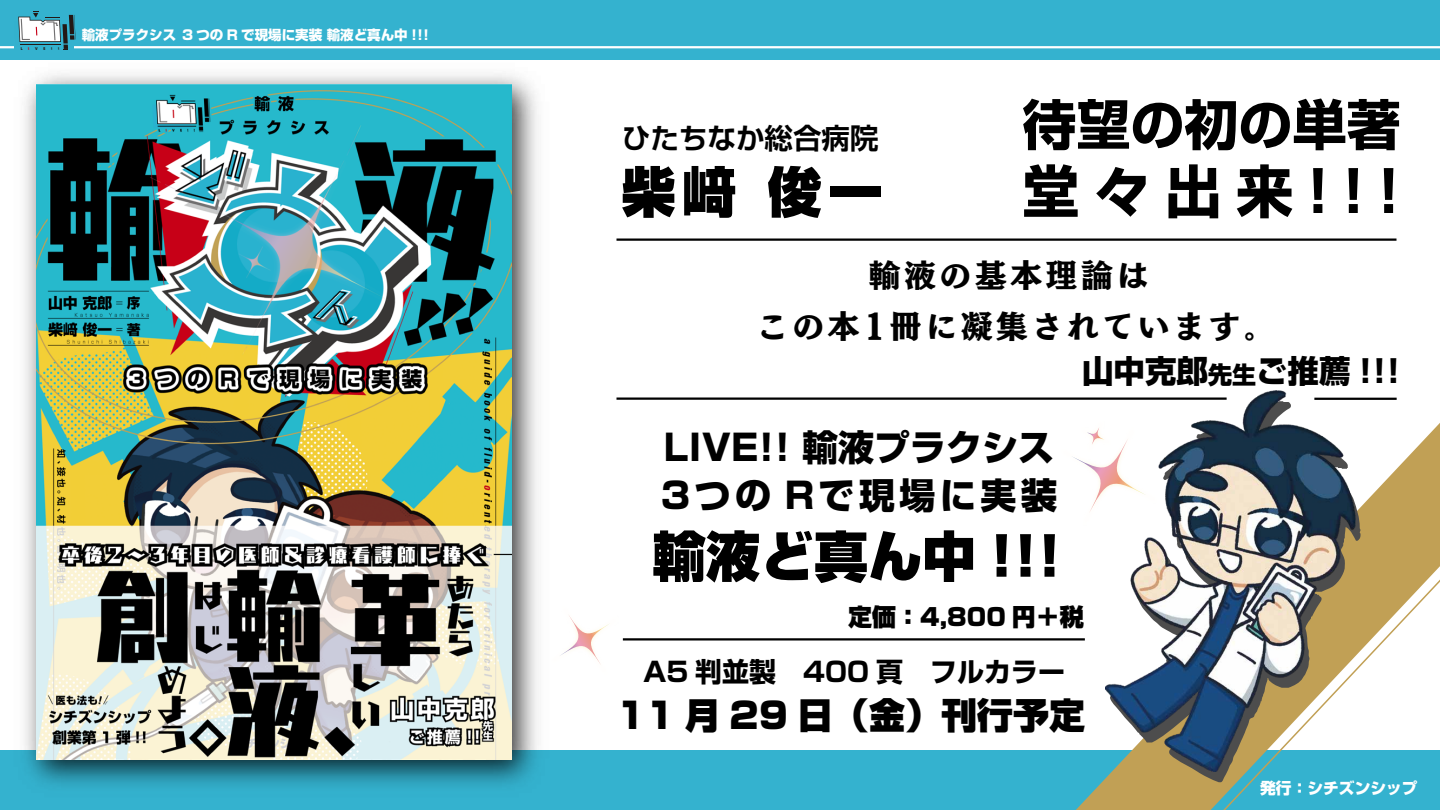
<style>
.page{position:relative;width:1440px;height:810px;background:#fff}
.page>*{position:absolute;margin:0;border:0;box-sizing:border-box;transform-origin:0 0}
.t1{font:700 57px "Shin Go Pro";color:#000}
.t2{font:900 54px "Shin Go Pro";color:#000}
.t3{font:700 54px "Shin Go Pro";color:#000}
.t4{font:800 36px/47.3px "Shin Go Pro";color:#000}
.t5{font:900 36px "Shin Go Pro";color:#000}
.t6{font:800 31.5px/51px "Mode Min B Large Std";letter-spacing:.125em;color:#000;text-align:center}
.t7{font:800 31.5px "Shin Go Pro";color:#000}
.t8{font:700 28.5px "Shin Go Pro De";color:#000}
.t9{font:700 27px "Shin Go Pro";color:#000}
.t10{font:900 24px "Shin Go Pro";color:#000}
.t11{font:800 15.75px "Shin Go Pro";color:#fff}
.t12{font:800 13.5px "Shin Go Pro";color:#fff}
.t13{font:700 3.75px "Avant Garde";color:#231815}
.t14{font:700 3.75px "Avant Garde";color:#c70018}
.s1{font-size:24px}
</style>
<div class="page">
<div style="left:0;top:0;width:1440px;height:60px;background:#34b2cf"></div>
<div style="left:0;top:750px;width:1440px;height:60px;background:#34b2cf"></div>
<hr style="left:0;top:46px;width:1440px;height:2px;background:#fff">
<svg style="left:14px;top:11px;width:62px;height:39px"></svg>
<img style="left:24px;top:74px;width:513px;height:712px">
<img style="left:36px;top:85px;width:476px;height:674px">
<svg style="left:1062px;top:390px;width:378px;height:420px"></svg>
<img style="left:1106px;top:391px;width:250px;height:381px">
<hr style="left:616px;top:238px;width:780px;height:3px;background:#000">
<hr style="left:616px;top:398px;width:611px;height:2px;background:#000">
<hr style="left:1314px;top:398px;width:83px;height:2px;background:#000">
<svg style="left:560px;top:616px;width:49px;height:47px"></svg>
<img style="left:1076px;top:417px;width:39px;height:5px">
<svg style="left:1063px;top:422px;width:92px;height:100px"></svg>
<hr style="left:623px;top:638px;width:462px;height:3px;background:#000">
<svg style="left:1196px;top:531px;width:244px;height:279px"></svg>
<p class="t13" style="left:21px;top:46px;width:4px">L</p>
<p class="t14" style="left:28px;top:46px;width:3px">I</p>
<p class="t13" style="left:35px;top:46px;width:4px">V</p>
<p class="t13" style="left:44px;top:46px;width:4px">E</p>
<p class="t13" style="left:51px;top:46px;width:3px">!</p>
<p class="t13" style="left:58px;top:46px;width:3px">!</p>
<p class="t12" style="left:82px;top:25px;width:349px">輸液プラクシス 3 つの R で現場に実装 輸液ど真ん中 !!!</p>
<h3 class="t8" style="left:622px;top:114px;width:258px">ひたちなか総合病院</h3>
<h2 class="t2" style="left:622px;top:149px;width:262px">柴﨑 俊一</h2>
<h2 class="t3" style="left:1023px;top:82px;width:379px">待望の初の単著</h2>
<h1 class="t1" style="left:1022px;top:146px;width:378px">堂々出来!!!</h1>
<h3 class="t6" style="left:757px;top:248px;width:520px">輸液の基本理論は<br>この本1冊に凝集されています。</h3>
<h3 class="t4" style="left:661px;top:420px;width:398px">LIVE!! 輸液プラクシス<br>3つの Rで現場に実装</h3>
<h2 class="t2" style="left:652px;top:513px;width:411px">輸液ど真ん中 !!!</h2>
<h3 class="t7" style="left:1082px;top:346px;width:320px">山中克郎<span class="s1">先生</span>ご推薦 !!!</h3>
<h3 class="t10" style="left:848px;top:598px;width:237px">定価：4,800 円＋税</h3>
<h3 class="t9" style="left:643px;top:650px;width:424px">A5 判並製　400 頁　フルカラー</h3>
<h3 class="t5" style="left:617px;top:687px;width:470px">11 月 29 日（金）刊行予定</h3>
<p class="t11" style="left:1260px;top:775px;width:159px">発行：シチズンシップ</p>
</div>
